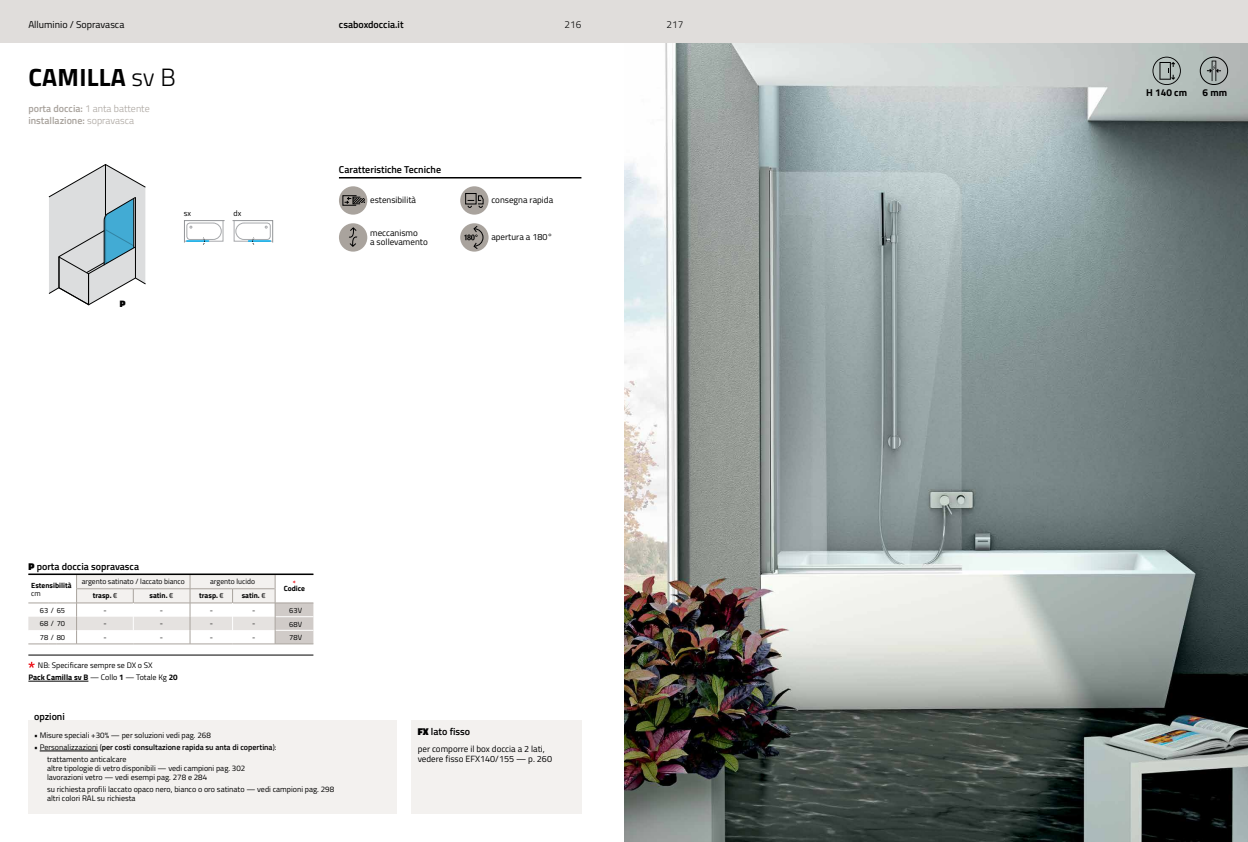
<style>
.page{position:relative;width:1248px;height:842px;background:#fff}
.page>*{position:absolute;margin:0;border:0;box-sizing:border-box;transform-origin:0 0}
.t1{font:700 25px "Titillium Web";letter-spacing:.01em;color:#000}
.t2{font:600 10px "Titillium Web";color:#000}
.t3{font:600 10px/12px "Titillium Web";color:#a9a39d}
.t4{font:10px "Titillium Web";color:#000}
.t5{font:700 10px "Titillium Web";color:#000}
.t6{font:300 10px "Titillium Web";color:#000}
.t7{font:900 9.5px "Titillium Web";color:#000}
.t8{font:9px/10.8px "Titillium Web";color:#000}
.t9{font:8px/9px "Titillium Web";color:#000}
.t10{font:600 8px/11.8px "Titillium Web";color:#000}
.t11{font:700 8px "Titillium Web";color:#000}
.t12{font:7.5px "Titillium Web";color:#000}
.t13{font:700 7.5px "Titillium Web";color:#000}
.t14{font:700 7.5px "Titillium Web";color:#ed1d24}
.s1{font-weight:300}
.s2{font-weight:900}
.s3{font-weight:400}
</style>
<div class="page">
<img style="left:624px;top:43px;width:623px;height:799px">
<hr style="left:339px;top:177px;width:242px;height:1px;background:#000">
<svg style="left:184px;top:220px;width:41px;height:25px"></svg>
<svg style="left:232px;top:220px;width:42px;height:25px"></svg>
<svg style="left:48px;top:164px;width:98px;height:141px"></svg>
<svg style="left:28px;top:662px;width:7px;height:6px"></svg>
<hr style="left:28px;top:655px;width:285px;height:1px;background:#000">
<div style="left:28px;top:720px;width:369px;height:94px;background:#f3f1ef"></div>
<div style="left:411px;top:720px;width:170px;height:94px;background:#f3f1ef"></div>
<svg style="left:28px;top:575px;width:285px;height:70px"></svg>
<hr style="left:28px;top:573px;width:285px;height:2px;background:#000">
<svg style="left:1199px;top:57px;width:28px;height:28px"></svg>
<svg style="left:1152px;top:57px;width:28px;height:28px"></svg>
<hr style="left:28px;top:681px;width:60px;height:1px;background:#000">
<div style="left:339px;top:223px;width:28px;height:29px;background:#a9a39d;border-radius:50%"></div>
<svg style="left:349px;top:227px;width:9px;height:20px"></svg>
<div style="left:460px;top:186px;width:28px;height:29px;background:#a9a39d;border-radius:50%"></div>
<svg style="left:465px;top:193px;width:19px;height:15px"></svg>
<div style="left:339px;top:186px;width:28px;height:29px;background:#a9a39d;border-radius:50%"></div>
<svg style="left:342px;top:195px;width:22px;height:11px"></svg>
<div style="left:460px;top:223px;width:28px;height:29px;background:#a9a39d;border-radius:50%"></div>
<svg style="left:464px;top:225px;width:20px;height:25px"></svg>
<hr style="left:40px;top:751px;width:58px;height:1px;background:#000">
<div style="left:0;top:0;width:1247px;height:43px;background:#e0dddb"></div>
<p class="t4" style="left:28px;top:18px;width:97px">Alluminio / Sopravasca</p>
<p class="t2" style="left:339px;top:17px;width:66px">csaboxdoccia.it</p>
<p class="t6" style="left:564px;top:18px;width:18px">216</p>
<p class="t6" style="left:666px;top:18px;width:18px">217</p>
<h1 class="t1" style="left:28px;top:58px;width:149px">CAMILLA <span class="s1">sv B</span></h1>
<p class="t3" style="left:28px;top:102px;width:123px">porta doccia: <span class="s1">1 anta battente </span>installazione: <span class="s1">sopravasca</span></p>
<p class="t9" style="left:184px;top:208px;width:9px">sx</p>
<p class="t9" style="left:233px;top:208px;width:9px">dx</p>
<p class="t7" style="left:120px;top:296px;width:7px">P</p>
<p class="t2" style="left:339px;top:162px;width:104px">Caratteristiche Tecniche</p>
<p class="t8" style="left:370px;top:194px;width:47px">estensibilità</p>
<p class="t8" style="left:370px;top:228px;width:59px;line-height:9px">meccanismo<br>a sollevamento</p>
<p class="t8" style="left:491px;top:194px;width:63px">consegna rapida</p>
<p class="t8" style="left:491px;top:231px;width:63px">apertura a 180°</p>
<p class="t2" style="left:28px;top:559px;width:112px"><span class="s2">P</span> porta doccia sopravasca</p>
<p class="t13" style="left:31px;top:580px;width:42px">Estensibilità</p>
<p class="t12" style="left:31px;top:588px;width:11px">cm</p>
<p class="t12" style="left:82px;top:576px;width:105px">argento satinato / laccato bianco</p>
<p class="t12" style="left:210px;top:576px;width:46px">argento lucido</p>
<p class="t13" style="left:93px;top:590px;width:26px">trasp. <span class="s3">€</span></p>
<p class="t13" style="left:149px;top:590px;width:25px">satin. <span class="s3">€</span></p>
<p class="t13" style="left:199px;top:590px;width:26px">trasp. <span class="s3">€</span></p>
<p class="t13" style="left:242px;top:590px;width:25px">satin. <span class="s3">€</span></p>
<p class="t14" style="left:293px;top:577px;width:5px">*</p>
<p class="t13" style="left:283px;top:583px;width:23px">codice</p>
<p class="t12" style="left:40px;top:605px;width:27px">63 / 65</p>
<p class="t12" style="left:103px;top:605px;width:5px">-</p>
<p class="t12" style="left:160px;top:605px;width:5px">-</p>
<p class="t12" style="left:210px;top:605px;width:5px">-</p>
<p class="t12" style="left:252px;top:605px;width:5px">-</p>
<p class="t12" style="left:289px;top:605px;width:14px">63V</p>
<p class="t12" style="left:40px;top:618px;width:27px">68 / 70</p>
<p class="t12" style="left:103px;top:618px;width:5px">-</p>
<p class="t12" style="left:160px;top:618px;width:5px">-</p>
<p class="t12" style="left:210px;top:618px;width:5px">-</p>
<p class="t12" style="left:252px;top:618px;width:5px">-</p>
<p class="t12" style="left:289px;top:618px;width:14px">68V</p>
<p class="t12" style="left:40px;top:632px;width:27px">78 / 80</p>
<p class="t12" style="left:103px;top:632px;width:5px">-</p>
<p class="t12" style="left:160px;top:632px;width:5px">-</p>
<p class="t12" style="left:210px;top:632px;width:5px">-</p>
<p class="t12" style="left:252px;top:632px;width:5px">-</p>
<p class="t12" style="left:289px;top:632px;width:14px">78V</p>
<p class="t9" style="left:38px;top:660px;width:116px">NB: Specificare sempre se DX o SX</p>
<p class="t11" style="left:28px;top:671px;width:151px">Pack Camilla sv B <span class="s3">— Collo</span> 1 <span class="s3">— Totale Kg</span> 20</p>
<p class="t2" style="left:34px;top:709px;width:32px">opzioni</p>
<p class="t9" style="left:34px;top:730px;width:178px">• Misure speciali +30% — per soluzioni vedi pag. 268</p>
<p class="t10" style="left:47px;top:741px;width:231px;text-indent:-13px"><span class="s3">• Personalizzazioni (</span>per costi consultazione rapida su anta di copertina<span class="s3">): trattamento anticalcare</span></p>
<p class="t9" style="left:47px;top:763px;width:200px">altre tipologie di vetro disponibili — vedi campioni pag. 302 lavorazioni vetro — vedi esempi pag. 278 e 284</p>
<p class="t9" style="left:47px;top:784px;width:289px">su richiesta profili laccato opaco nero, bianco o oro satinato — vedi campioni pag. 298 altri colori RAL su richiesta</p>
<p class="t2" style="left:417px;top:724px;width:54px"><span class="s2">FX</span> lato fisso</p>
<p class="t8" style="left:417px;top:743px;width:136px">per comporre il box doccia a 2 lati, vedere fisso EFX140/155 — p. 260</p>
<p class="t5" style="left:1146px;top:85px;width:42px">H 140 cm</p>
<p class="t5" style="left:1202px;top:85px;width:26px">6 mm</p>
</div>
